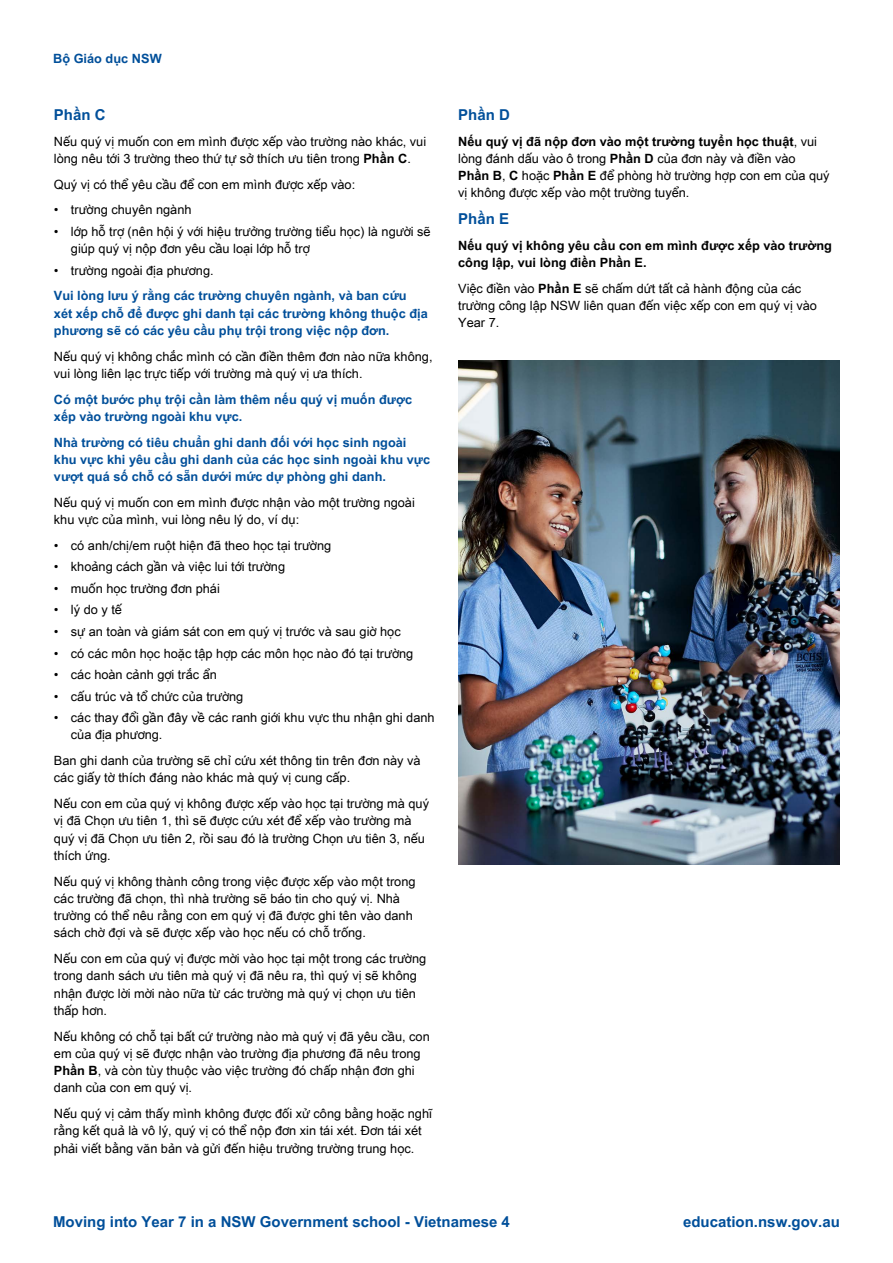
<style>
.page{position:relative;width:893px;height:1263px;background:#fff}
.page>*{position:absolute;margin:0;border:0;box-sizing:border-box;transform-origin:0 0}
.Heading_4{font:700 15px "Arial Unicode MS";color:#004f9a}
.Body_text{font:12.75px/17.2px "Arial Unicode MS";color:#000}
.Body_text-2{font:700 12.75px/17.2px "Arial Unicode MS";color:#004f9a}
.Body_text-3{font:700 12.75px/17.2px "Arial Unicode MS";color:#000}
.Headers{font:700 12.75px "Arial Unicode MS";color:#004f9a}
.s1{font-weight:700}
.s2{font-family:"Montserrat";font-weight:700}
</style>
<div class="page">
<img style="left:458px;top:360px;width:382px;height:504px">
<p class="Headers" style="left:53px;top:49px;width:110px">Bộ Giáo dục NSW</p>
<h4 class="Heading_4" style="left:54px;top:104px;width:53px">Phần C</h4>
<p class="Body_text" style="left:54px;top:132px;width:374px">Nếu quý vị muốn con em mình được xếp vào trường nào khác, vui lòng nêu tới 3 trường theo thứ tự sở thích ưu tiên trong <span class="s1">Phần C</span>.</p>
<p class="Body_text" style="left:54px;top:175px;width:303px">Quý vị có thể yêu cầu để con em mình được xếp vào:</p>
<p class="Body_text" style="left:54px;top:201px;width:139px"><span class="s2">ٚ</span> trường chuyên ngành</p>
<p class="Body_text" style="left:71px;top:222px;width:361px;text-indent:-17px"><span class="s2">ٚ</span> lớp hỗ trợ (nên hội ý với hiệu trưởng trường tiểu học) là người sẽ giúp quý vị nộp đơn yêu cầu loại lớp hỗ trợ</p>
<p class="Body_text" style="left:54px;top:261px;width:161px"><span class="s2">ٚ</span> trường ngoài địa phương.</p>
<p class="Body_text-2" style="left:54px;top:288px;width:375px">Vui lòng lưu ý rằng các trường chuyên ngành, và ban cứu xét xếp chỗ để được ghi danh tại các trường không thuộc địa phương sẽ có các yêu cầu phụ trội trong việc nộp đơn.</p>
<p class="Body_text" style="left:54px;top:347px;width:380px">Nếu quý vị không chắc mình có cần điền thêm đơn nào nữa không, vui lòng liên lạc trực tiếp với trường mà quý vị ưa thích.</p>
<p class="Body_text-2" style="left:54px;top:391px;width:360px">Có một bước phụ trội cần làm thêm nếu quý vị muốn được xếp vào trường ngoài khu vực.</p>
<p class="Body_text-2" style="left:54px;top:434px;width:378px">Nhà trường có tiêu chuẩn ghi danh đối với học sinh ngoài khu vực khi yêu cầu ghi danh của các học sinh ngoài khu vực vượt quá số chỗ có sẵn dưới mức dự phòng ghi danh.</p>
<p class="Body_text" style="left:54px;top:494px;width:362px">Nếu quý vị muốn con em mình được nhận vào một trường ngoài khu vực của mình, vui lòng nêu lý do, ví dụ:</p>
<p class="Body_text" style="left:54px;top:537px;width:279px"><span class="s2">ٚ</span> có anh/chị/em ruột hiện đã theo học tại trường</p>
<p class="Body_text" style="left:54px;top:558px;width:233px"><span class="s2">ٚ</span> khoảng cách gần và việc lui tới trường</p>
<p class="Body_text" style="left:54px;top:580px;width:167px"><span class="s2">ٚ</span> muốn học trường đơn phái</p>
<p class="Body_text" style="left:54px;top:601px;width:70px"><span class="s2">ٚ</span> lý do y tế</p>
<p class="Body_text" style="left:54px;top:623px;width:348px"><span class="s2">ٚ</span> sự an toàn và giám sát con em quý vị trước và sau giờ học</p>
<p class="Body_text" style="left:54px;top:644px;width:361px"><span class="s2">ٚ</span> có các môn học hoặc tập hợp các môn học nào đó tại trường</p>
<p class="Body_text" style="left:54px;top:666px;width:165px"><span class="s2">ٚ</span> các hoàn cảnh gợi trắc ẩn</p>
<p class="Body_text" style="left:54px;top:687px;width:191px"><span class="s2">ٚ</span> cấu trúc và tổ chức của trường</p>
<p class="Body_text" style="left:71px;top:709px;width:365px;text-indent:-17px"><span class="s2">ٚ</span> các thay đổi gần đây về các ranh giới khu vực thu nhận ghi danh của địa phương.</p>
<p class="Body_text" style="left:54px;top:752px;width:368px">Ban ghi danh của trường sẽ chỉ cứu xét thông tin trên đơn này và các giấy tờ thích đáng nào khác mà quý vị cung cấp.</p>
<p class="Body_text" style="left:54px;top:795px;width:377px">Nếu con em của quý vị không được xếp vào học tại trường mà quý vị đã Chọn ưu tiên 1, thì sẽ được cứu xét để xếp vào trường mà quý vị đã Chọn ưu tiên 2, rồi sau đó là trường Chọn ưu tiên 3, nếu thích ứng.</p>
<p class="Body_text" style="left:54px;top:872px;width:363px">Nếu quý vị không thành công trong việc được xếp vào một trong các trường đã chọn, thì nhà trường sẽ báo tin cho quý vị. Nhà trường có thể nêu rằng con em quý vị đã được ghi tên vào danh sách chờ đợi và sẽ được xếp vào học nếu có chỗ trống.</p>
<p class="Body_text" style="left:54px;top:950px;width:374px">Nếu con em của quý vị được mời vào học tại một trong các trường trong danh sách ưu tiên mà quý vị đã nêu ra, thì quý vị sẽ không nhận được lời mời nào nữa từ các trường mà quý vị chọn ưu tiên thấp hơn.</p>
<p class="Body_text" style="left:54px;top:1027px;width:377px">Nếu không có chỗ tại bất cứ trường nào mà quý vị đã yêu cầu, con em của quý vị sẽ được nhận vào trường địa phương đã nêu trong <span class="s1">Phần B</span>, và còn tùy thuộc vào việc trường đó chấp nhận đơn ghi danh của con em quý vị.</p>
<p class="Body_text" style="left:54px;top:1104px;width:379px;line-height:17.7px">Nếu quý vị cảm thấy mình không được đối xử công bằng hoặc nghĩ rằng kết quả là vô lý, quý vị có thể nộp đơn xin tái xét. Đơn tái xét phải viết bằng văn bản và gửi đến hiệu trưởng trường trung học.</p>
<h4 class="Heading_4" style="left:458px;top:104px;width:53px">Phần D</h4>
<p class="Body_text" style="left:458px;top:132px;width:373px"><span class="s1">Nếu quý vị đã nộp đơn vào một trường tuyển học thuật</span>, vui lòng đánh dấu vào ô trong <span class="s1">Phần D</span> của đơn này và điền vào <span class="s1">Phần B</span>, <span class="s1">C</span> hoặc <span class="s1">Phần E</span> để phòng hờ trường hợp con em của quý vị không được xếp vào một trường tuyển.</p>
<h4 class="Heading_4" style="left:458px;top:208px;width:52px">Phần E</h4>
<p class="Body_text-3" style="left:458px;top:237px;width:375px">Nếu quý vị không yêu cầu con em mình được xếp vào trường công lập, vui lòng điền Phần E.</p>
<p class="Body_text" style="left:458px;top:279px;width:360px">Việc điền vào <span class="s1">Phần E</span> sẽ chấm dứt tất cả hành động của các trường công lập NSW liên quan đến việc xếp con em quý vị vào<br>Year 7.</p>
<p class="Heading_4" style="left:53px;top:1210px;width:458px">Moving into Year 7 in a NSW Government school - Vietnamese 4</p>
<p class="Heading_4" style="left:683px;top:1210px;width:158px">education.nsw.gov.au</p>
</div>
